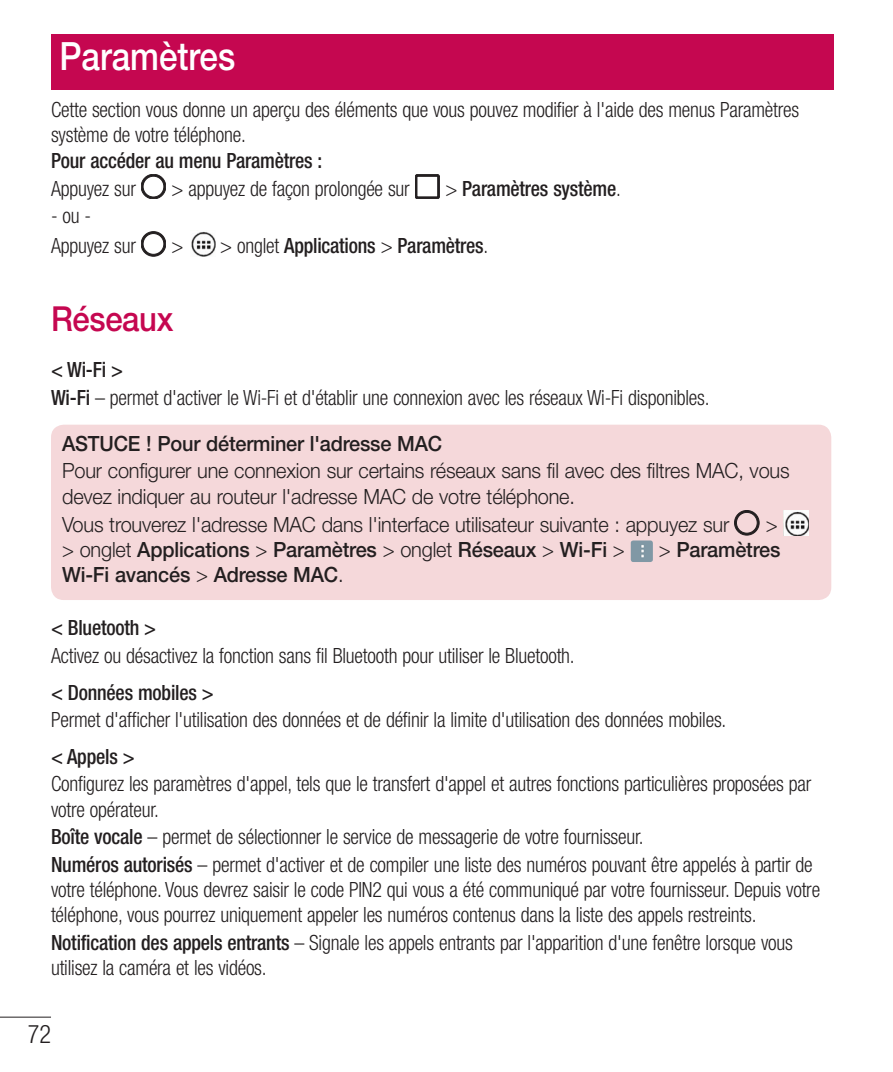
<style>
.page{position:relative;width:893px;height:1072px;background:#fff}
.page>*{position:absolute;margin:0;border:0;box-sizing:border-box;transform-origin:0 0}
.Head_01{font:500 39px "Helvetica Neue LT Pro";color:#fff;scale:.85 1}
.M_head_02{font:500 34.5px "Helvetica Neue LT Pro";letter-spacing:-.01em;color:#c50750;scale:.9 1}
.t1{font:300 condensed 25.5px "Helvetica Neue LT Pro";color:#231f20;scale:.95 1}
.main{font:300 condensed 21px/25.2px "Helvetica Neue LT Pro";letter-spacing:-.01em;color:#231f20;scale:.95 1}
.t2{font:300 21px/27.6px "Helvetica Neue LT Pro";letter-spacing:-.01em;color:#231f20;scale:.95 1}
.main-2{font:500 condensed 21px "Helvetica Neue LT Pro";letter-spacing:-.01em;color:#231f20;scale:.95 1}
.t3{font:500 21px "Helvetica Neue LT Pro";letter-spacing:-.01em;color:#231f20;scale:.95 1}
.s1{font-weight:500}
.s2{font-weight:300}
</style>
<div class="page">
<hr style="left:0;top:1016px;width:51px;height:1px;background:#231f20">
<div style="left:51px;top:34px;width:782px;height:55px;background:#c50750"></div>
<svg style="left:141px;top:174px;width:25px;height:25px"></svg>
<svg style="left:415px;top:174px;width:25px;height:25px"></svg>
<svg style="left:141px;top:231px;width:25px;height:25px"></svg>
<img style="left:191px;top:231px;width:24px;height:25px">
<div style="left:51px;top:424px;width:780px;height:176px;background:#f5d8da;border-radius:13px"></div>
<svg style="left:734px;top:510px;width:25px;height:25px"></svg>
<img style="left:783px;top:510px;width:26px;height:26px">
<img style="left:631px;top:540px;width:22px;height:22px">
<p class="Head_01" style="left:60px;top:33px;width:208px">Paramètres</p>
<p class="main" style="left:51px;top:97px;width:789px">Cette section vous donne un aperçu des éléments que vous pouvez modifier à l'aide des menus Paramètres système de votre téléphone.<br><span class="s1">Pour accéder au menu Paramètres :</span></p>
<p class="main" style="left:51px;top:175px;width:91px">Appuyez sur</p>
<p class="main" style="left:171px;top:175px;width:252px">&gt; appuyez de façon prolongée sur</p>
<p class="main-2" style="left:445px;top:175px;width:186px"><span class="s2">&gt;</span> Paramètres système<span class="s2">.</span></p>
<p class="main" style="left:51px;top:203px;width:44px">- ou -</p>
<p class="main" style="left:51px;top:233px;width:91px">Appuyez sur</p>
<p class="main-2" style="left:171px;top:233px;width:335px"><span class="s2">&gt; &gt; onglet</span> Applications <span class="s2">&gt;</span> Paramètres<span class="s2">.</span></p>
<p class="M_head_02" style="left:51px;top:298px;width:137px">Réseaux</p>
<p class="main-2" style="left:51px;top:357px;width:77px">&lt; Wi-Fi &gt;</p>
<p class="main" style="left:51px;top:385px;width:695px"><span class="s1">Wi-Fi</span> – permet d'activer le Wi-Fi et d'établir une connexion avec les réseaux Wi-Fi disponibles.</p>
<p class="t2" style="left:62px;top:429px;width:767px"><span class="s1">ASTUCE ! Pour déterminer l'adresse MAC<br></span>Pour configurer une connexion sur certains réseaux sans fil avec des filtres MAC, vous</p>
<p class="t2" style="left:62px;top:482px;width:704px">devez indiquer au routeur l'adresse MAC de votre téléphone.<br>Vous trouverez l'adresse MAC dans l'interface utilisateur suivante : appuyez sur</p>
<p class="t2" style="left:766px;top:510px;width:14px">&gt;</p>
<p class="t3" style="left:62px;top:537px;width:594px"><span class="s2">&gt; onglet</span> Applications <span class="s2">&gt;</span> Paramètres <span class="s2">&gt; onglet</span> Réseaux <span class="s2">&gt;</span> Wi-Fi <span class="s2">&gt;</span></p>
<p class="t3" style="left:659px;top:537px;width:129px"><span class="s2">&gt;</span> Paramètres</p>
<p class="t3" style="left:62px;top:562px;width:298px">Wi-Fi avancés <span class="s2">&gt;</span> Adresse MAC<span class="s2">.</span></p>
<p class="main-2" style="left:51px;top:615px;width:112px">&lt; Bluetooth &gt;</p>
<p class="main" style="left:51px;top:643px;width:553px">Activez ou désactivez la fonction sans fil Bluetooth pour utiliser le Bluetooth.</p>
<p class="main-2" style="left:51px;top:679px;width:173px">&lt; Données mobiles &gt;</p>
<p class="main" style="left:51px;top:707px;width:712px">Permet d'afficher l'utilisation des données et de définir la limite d'utilisation des données mobiles.</p>
<p class="main-2" style="left:51px;top:743px;width:90px">&lt; Appels &gt;</p>
<p class="main" style="left:51px;top:771px;width:802px">Configurez les paramètres d'appel, tels que le transfert d'appel et autres fonctions particulières proposées par votre opérateur.</p>
<p class="main" style="left:51px;top:824px;width:625px"><span class="s1">Boîte vocale</span> – permet de sélectionner le service de messagerie de votre fournisseur.</p>
<p class="main" style="left:51px;top:851px;width:811px"><span class="s1">Numéros autorisés</span> – permet d'activer et de compiler une liste des numéros pouvant être appelés à partir de votre téléphone. Vous devrez saisir le code PIN2 qui vous a été communiqué par votre fournisseur. Depuis votre téléphone, vous pourrez uniquement appeler les numéros contenus dans la liste des appels restreints.</p>
<p class="main" style="left:51px;top:930px;width:782px"><span class="s1">Notification des appels entrants</span> – Signale les appels entrants par l'apparition d'une fenêtre lorsque vous utilisez la caméra et les vidéos.</p>
<p class="t1" style="left:28px;top:1019px;width:26px">72</p>
</div>
